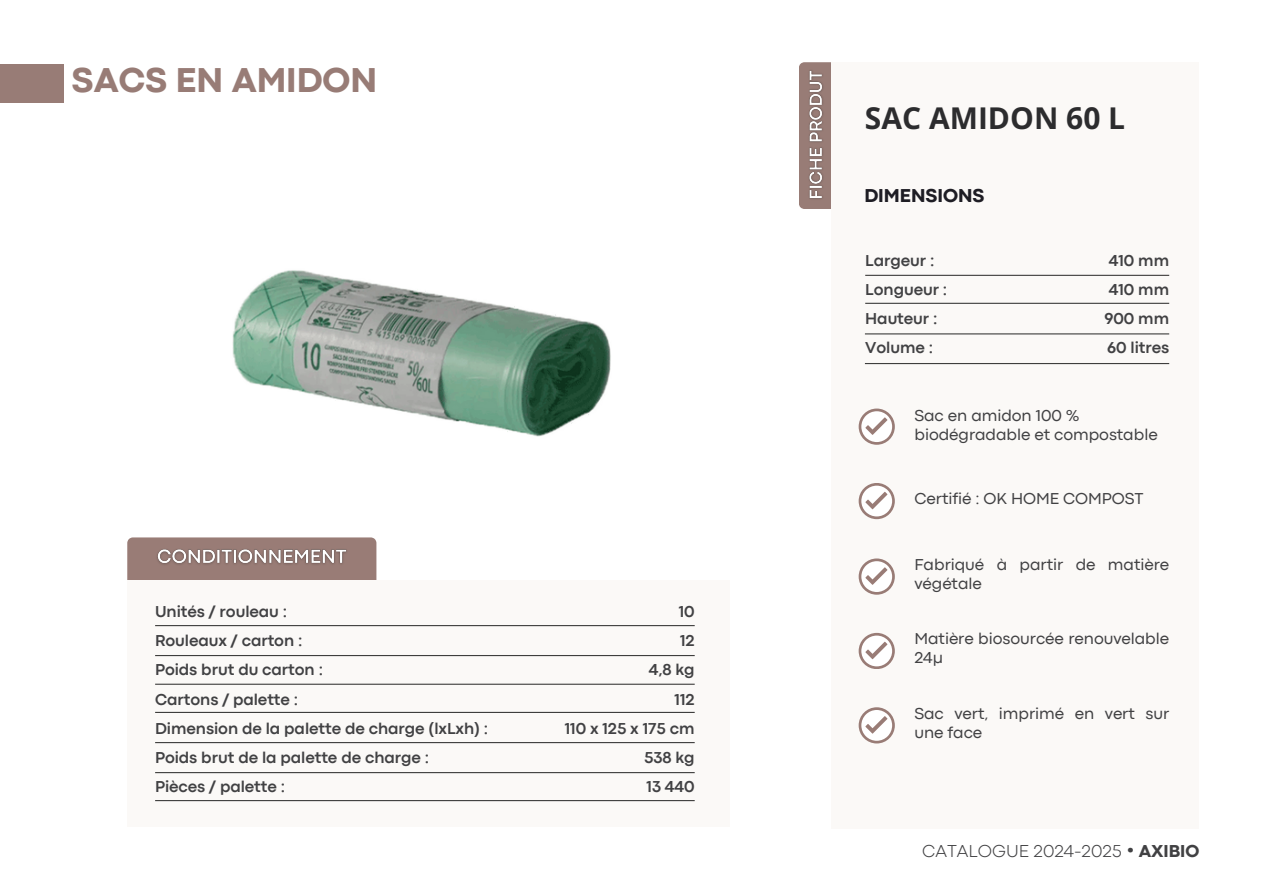
<style>
.page{position:relative;width:1263px;height:894px;background:#fff}
.page>*{position:absolute;margin:0;border:0;box-sizing:border-box;transform-origin:0 0}
.t1{font:800 36px "Codec Pro";color:#987c76}
.t2{font:700 36px "Codec Pro";color:#414143}
.t3{font:700 30px "Open Sans";color:#2c2c2e}
.t4{font:800 19.5px "Codec Pro";color:#1e1d24}
.t5{font:300 18px "Codec Pro";color:#414143}
.t6{font:800 18px "Codec Pro";color:#414143}
.t7{font:700 16.5px/29.2px "Codec Pro";letter-spacing:-.005em;color:#414143}
.t8{font:16.5px/19.2px "Codec Pro";letter-spacing:-.005em;color:#414143}
</style>
<div class="page">
<div style="left:0;top:64px;width:64px;height:38px;background:#987c76"></div>
<svg style="left:799px;top:62px;width:32px;height:147px"></svg>
<div style="left:831px;top:62px;width:368px;height:765px;background:#fbf9f7"></div>
<svg style="left:859px;top:558px;width:36px;height:36px"></svg>
<svg style="left:861px;top:561px;width:31px;height:31px"></svg>
<svg style="left:859px;top:632px;width:36px;height:37px"></svg>
<svg style="left:861px;top:635px;width:31px;height:31px"></svg>
<svg style="left:859px;top:408px;width:36px;height:36px"></svg>
<svg style="left:861px;top:411px;width:31px;height:31px"></svg>
<svg style="left:859px;top:483px;width:36px;height:36px"></svg>
<svg style="left:861px;top:485px;width:31px;height:31px"></svg>
<svg style="left:859px;top:707px;width:36px;height:36px"></svg>
<svg style="left:861px;top:709px;width:31px;height:31px"></svg>
<div style="left:127px;top:537px;width:249px;height:42px;background:#997c76"></div>
<div style="left:127px;top:579px;width:602px;height:247px;background:#fbf9f7"></div>
<hr style="left:155px;top:625px;width:540px;height:1px;background:#3e3e3d">
<hr style="left:155px;top:654px;width:540px;height:2px;background:#3e3e3d">
<hr style="left:155px;top:683px;width:540px;height:1px;background:#3e3e3d">
<hr style="left:155px;top:711px;width:540px;height:1px;background:#3e3e3d">
<hr style="left:155px;top:741px;width:540px;height:2px;background:#3e3e3d">
<hr style="left:155px;top:771px;width:540px;height:2px;background:#3e3e3d">
<hr style="left:155px;top:799px;width:540px;height:1px;background:#3e3e3d">
<img style="left:232px;top:270px;width:379px;height:167px">
<hr style="left:865px;top:333px;width:304px;height:1px;background:#3e3e3d">
<hr style="left:865px;top:275px;width:304px;height:1px;background:#3e3e3d">
<hr style="left:865px;top:303px;width:304px;height:1px;background:#3e3e3d">
<hr style="left:865px;top:363px;width:304px;height:1px;background:#3e3e3d">
<img style="left:805px;top:64px;width:24px;height:139px">
<img style="left:153px;top:544px;width:199px;height:26px">
<h2 class="t1" style="left:72px;top:67px;width:307px">SACS EN AMIDON</h2>
<p class="t7" style="left:155px;top:597px;width:335px">Unités / rouleau :<br>Rouleaux / carton :<br>Poids brut du carton :<br>Cartons / palette :<br>Dimension de la palette de charge (lxLxh) :<br>Poids brut de la palette de charge :<br>Pièces / palette :</p>
<p class="t7" style="left:565px;top:597px;width:131px;text-align:right">10<br>12<br>4,8 kg<br>112<br>110 x 125 x 175 cm<br>538 kg<br>13 440</p>
<h3 class="t3" style="left:865px;top:97px;width:262px">SAC AMIDON 60 L</h3>
<p class="t4" style="left:864px;top:188px;width:122px">DIMENSIONS</p>
<p class="t7" style="left:865px;top:247px;width:84px">Largeur :<br>Longueur :<br>Hauteur :<br>Volume :</p>
<p class="t7" style="left:1104px;top:247px;width:66px;text-align:justify">410 mm 410 mm 900 mm 60 litres</p>
<p class="t8" style="left:914px;top:407px;width:245px">Sac en amidon 100 % biodégradable et compostable</p>
<p class="t8" style="left:914px;top:490px;width:231px">Certifié : OK HOME COMPOST</p>
<h5 class="t8" style="left:914px;top:555px;width:256px">Fabriqué à partir de matière végétale</h5>
<h5 class="t8" style="left:914px;top:630px;width:256px">Matière biosourcée renouvelable<br>24μ</h5>
<p class="t8" style="left:914px;top:704px;width:256px">Sac vert, imprimé en vert sur une face</p>
<h1 class="t5" style="left:922px;top:844px;width:201px">CATALOGUE 2024-2025</h1>
<h5 class="t2" style="left:1126px;top:827px;width:11px">.</h5>
<p class="t6" style="left:1139px;top:844px;width:62px">AXIBIO</p>
</div>
